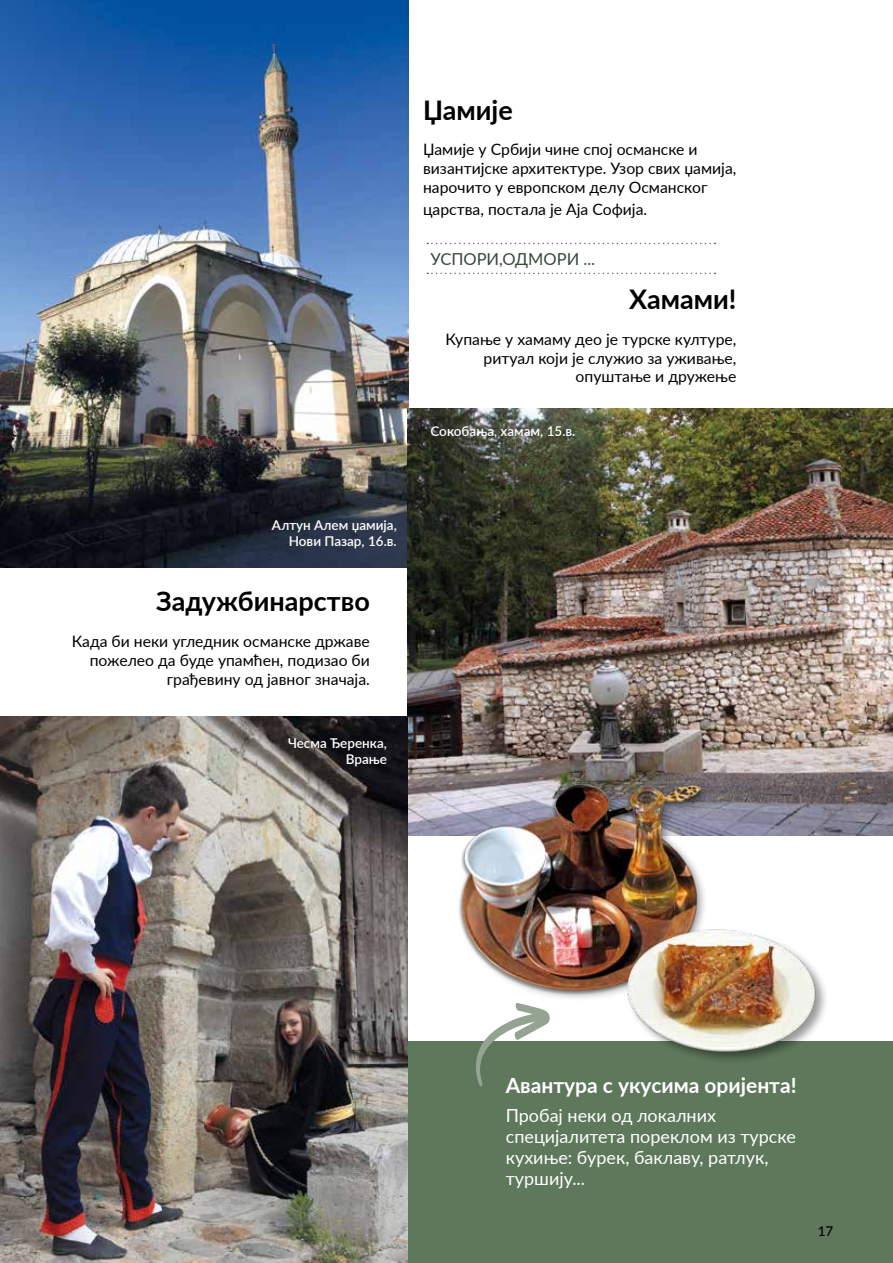
<style>
.page{position:relative;width:893px;height:1263px;background:#fff}
.page>*{position:absolute;margin:0;border:0;box-sizing:border-box;transform-origin:0 0}
.t1{font:700 27px "Lato";color:#000}
.t2{font:700 21px "Lato";color:#fff}
.t3{font:18px/21px "Lato";color:#fff}
.t4{font:16.5px "Lato";color:#374a36}
.t5{font:15.75px/18.9px "Lato";color:#000;text-align:right}
.t6{font:600 13.5px/16.2px "Lato";color:#fff;text-align:right}
.t7{font:500 13.5px "Lato";color:#000}
</style>
<div class="page">
<div style="left:330px;top:1042px;width:563px;height:221px;background:#5e785b"></div>
<img style="left:0;top:0;width:408px;height:567px">
<img style="left:407px;top:408px;width:486px;height:427px">
<img style="left:0;top:716px;width:407px;height:547px">
<img style="left:442px;top:764px;width:270px;height:233px">
<div style="left:626px;top:928px;width:203px;height:137px;background:#000;opacity:.4"></div>
<img style="left:618px;top:921px;width:206px;height:140px">
<svg style="left:476px;top:1003px;width:74px;height:83px"></svg>
<svg style="left:427px;top:273px;width:288px;height:1px"></svg>
<svg style="left:427px;top:243px;width:288px;height:1px"></svg>
<h1 class="t1" style="left:423px;top:90px;width:91px">Џамије</h1>
<p class="t5" style="left:423px;top:140px;width:315px;text-align:left">Џамије у Србији чине спој османске и византијске архитектуре. Узор свих џамија, нарочито у европском делу Османског</p>
<p class="t5" style="left:423px;top:199px;width:226px">царства, постала је Аја Софија.</p>
<p class="t4" style="left:430px;top:247px;width:166px">УСПОРИ,ОДМОРИ ...</p>
<h1 class="t1" style="left:629px;top:279px;width:109px">Хамами!</h1>
<p class="t5" style="left:445px;top:329px;width:292px">Купање у хамаму део је турске културе, ритуал који је служио за уживање, опуштање и дружење</p>
<p class="t6" style="left:430px;top:422px;width:146px">Сокобања, хамам, 15.в.</p>
<p class="t6" style="left:272px;top:516px;width:126px">Алтун Алем џамија,<br>Нови Пазар, 16.в.</p>
<h1 class="t1" style="left:156px;top:581px;width:215px">Задужбинарство</h1>
<p class="t5" style="left:72px;top:630px;width:300px;line-height:19.4px">Када би неки угледник османске државе пожелео да буде упамћен, подизао би грађевину од јавног значаја.</p>
<p class="t6" style="left:288px;top:734px;width:100px">Чесма Ђеренка,<br>Врање</p>
<h2 class="t2" style="left:506px;top:1070px;width:292px">Авантура с укусима оријента!</h2>
<p class="t3" style="left:506px;top:1104px;width:292px">Пробај неки од локалних специјалитета пореклом из турске кухиње: бурек, баклаву, ратлук, туршију...</p>
<p class="t7" style="left:818px;top:1221px;width:17px">17</p>
</div>
